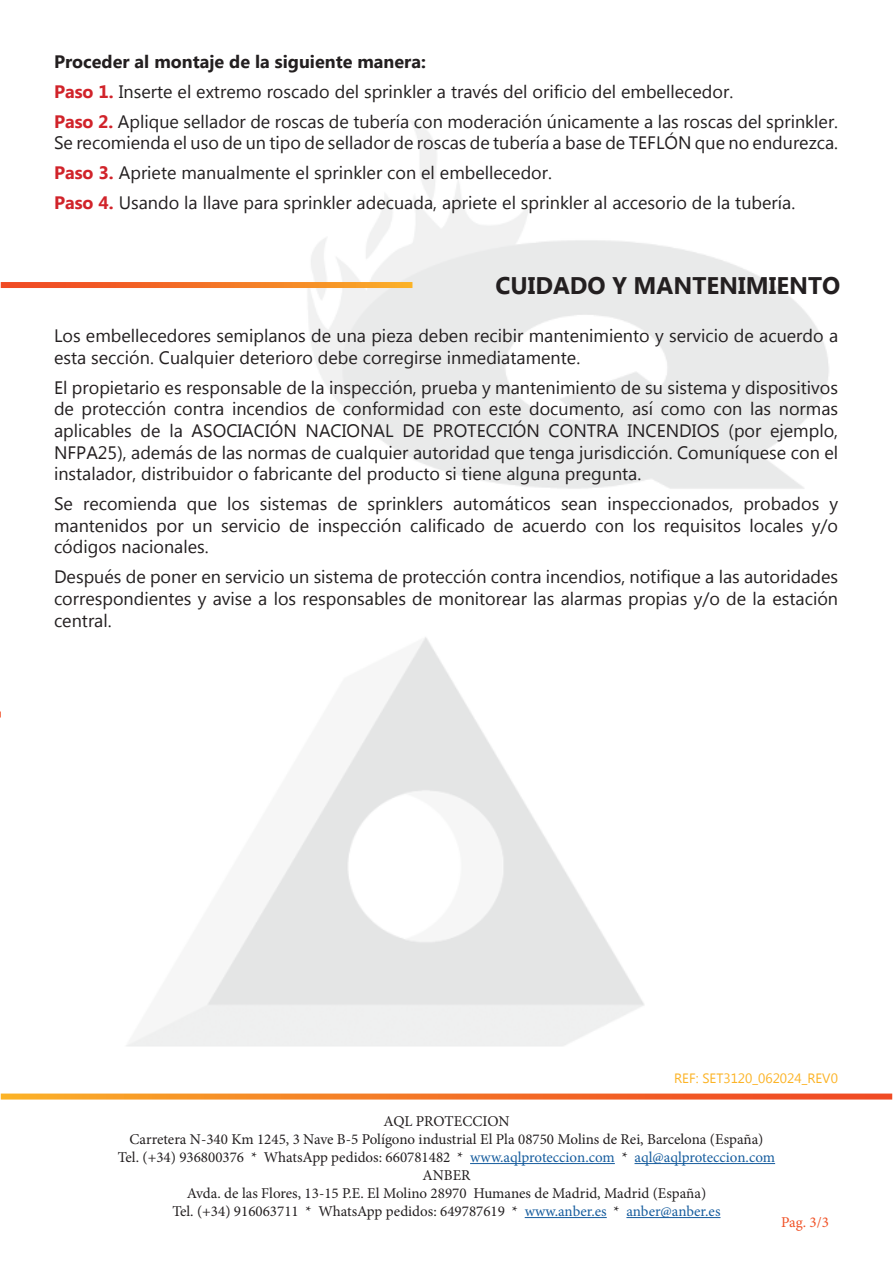
<style>
.page{position:relative;width:893px;height:1263px;background:#fff}
.page>*{position:absolute;margin:0;border:0;box-sizing:border-box;transform-origin:0 0}
.t1{font:700 24px "Microsoft New Tai Lue";color:#231f20}
.t2{font:18px/21.6px "Microsoft New Tai Lue";color:#231f20}
.t3{font:15px/18px "Minion Pro";color:#231f20;text-align:center}
.t4{font:15px "Minion Pro";color:#f05126}
.t5{font:13.5px "Microsoft New Tai Lue";color:#fcb325}
.s1{font-weight:700}
.s2{font-weight:700;color:#d1232a}
.s3{color:#175d9e}
</style>
<div class="page">
<svg style="left:1px;top:1093px;width:891px;height:6px;background:#f4823a"></svg>
<hr style="left:470px;top:1163px;width:145px;height:1px;background:#175d9e">
<hr style="left:634px;top:1163px;width:141px;height:1px;background:#175d9e">
<hr style="left:525px;top:1217px;width:82px;height:1px;background:#175d9e">
<hr style="left:626px;top:1217px;width:94px;height:1px;background:#175d9e">
<svg style="left:1px;top:282px;width:411px;height:6px;background:#f37627"></svg>
<p class="t2" style="left:54px;top:48px;width:786px;line-height:30px"><span class="s1">Proceder al montaje de la siguiente manera:<br></span><span class="s2">Paso 1.</span> Inserte el extremo roscado del sprinkler a través del orificio del embellecedor.<br><span class="s2">Paso 2.</span> Aplique sellador de roscas de tubería con moderación únicamente a las roscas del sprinkler.</p>
<p class="t2" style="left:54px;top:129px;width:786px;line-height:30px">Se recomienda el uso de un tipo de sellador de roscas de tubería a base de TEFLÓN que no endurezca.<br><span class="s2">Paso 3.</span> Apriete manualmente el sprinkler con el embellecedor.<br><span class="s2">Paso 4.</span> Usando la llave para sprinkler adecuada, apriete el sprinkler al accesorio de la tubería.</p>
<h1 class="t1" style="left:495px;top:272px;width:346px">CUIDADO Y MANTENIMIENTO</h1>
<p class="t2" style="left:54px;top:326px;width:786px">Los embellecedores semiplanos de una pieza deben recibir mantenimiento y servicio de acuerdo a esta sección. Cualquier deterioro debe corregirse inmediatamente.</p>
<p class="t2" style="left:54px;top:378px;width:786px;text-align:justify">El propietario es responsable de la inspección, prueba y mantenimiento de su sistema y dispositivos de protección contra incendios de conformidad con este documento, así como con las normas aplicables de la ASOCIACIÓN NACIONAL DE PROTECCIÓN CONTRA INCENDIOS (por ejemplo, NFPA25), además de las normas de cualquier autoridad que tenga jurisdicción. Comuníquese con el instalador, distribuidor o fabricante del producto si tiene alguna pregunta.</p>
<p class="t2" style="left:54px;top:494px;width:786px;text-align:justify">Se recomienda que los sistemas de sprinklers automáticos sean inspeccionados, probados y mantenidos por un servicio de inspección calificado de acuerdo con los requisitos locales y/o códigos nacionales.</p>
<p class="t2" style="left:54px;top:568px;width:786px;text-align:justify">Después de poner en servicio un sistema de protección contra incendios, notifique a las autoridades correspondientes y avise a los responsables de monitorear las alarmas propias y/o de la estación central.</p>
<p class="t5" style="left:674px;top:1071px;width:165px">REF: SET3120_062024_REV0</p>
<p class="t3" style="left:118px;top:1112px;width:659px">AQL PROTECCION<br>Carretera N-340 Km 1245, 3 Nave B-5 Polígono industrial El Pla 08750 Molins de Rei, Barcelona (España)<br>Tel. (+34) 936800376 * WhatsApp pedidos: 660781482 * <span class="s3">www.aqlproteccion.com</span> * <span class="s3">aql@aqlproteccion.com </span>ANBER<br>Avda. de las Flores, 13-15 P.E. El Molino 28970 Humanes de Madrid, Madrid (España)<br>Tel. (+34) 916063711 * WhatsApp pedidos: 649787619 * <span class="s3">www.anber.es</span> * <span class="s3">anber@anber.es</span></p>
<p class="t4" style="left:781px;top:1212px;width:49px">Pag. 3/3</p>
</div>
